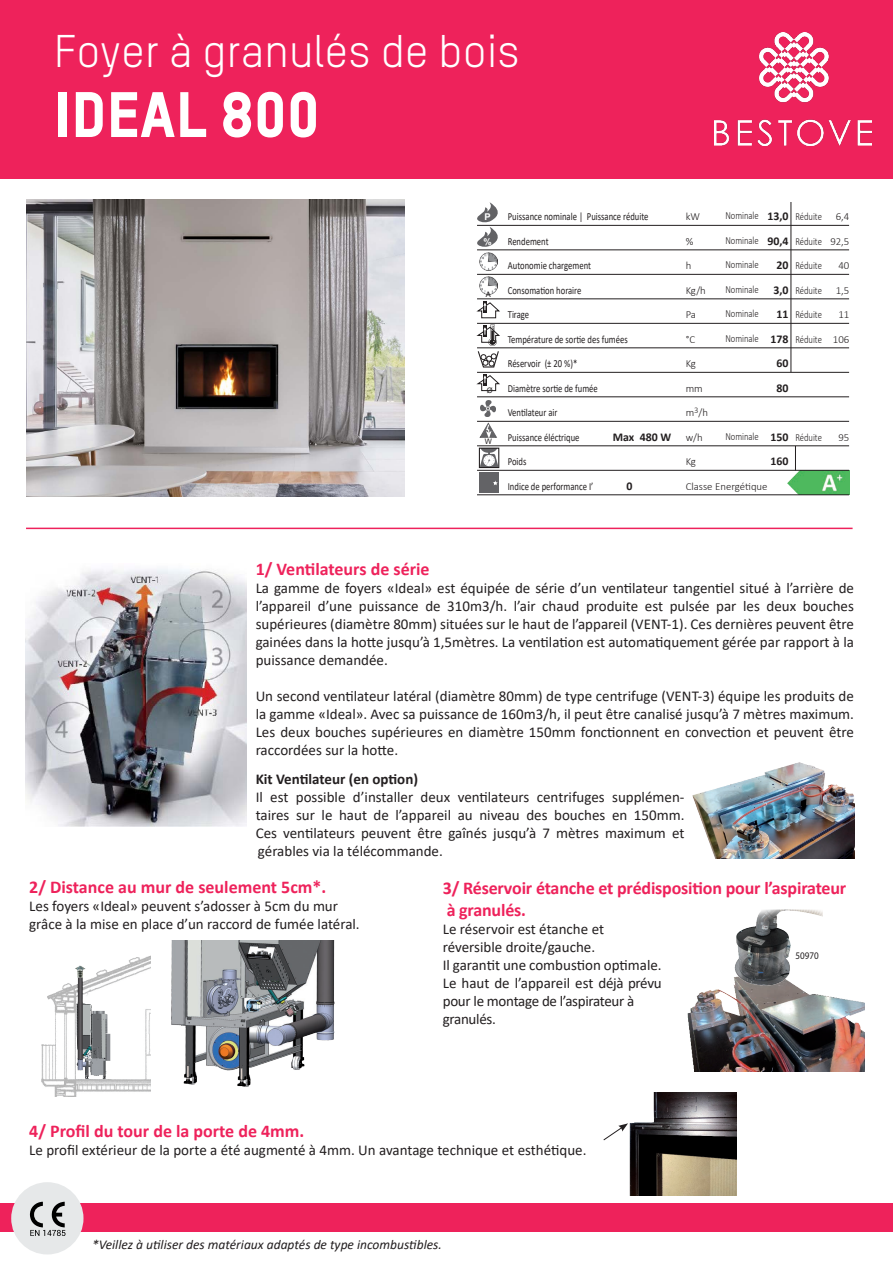
<style>
.page{position:relative;width:893px;height:1263px;background:#fff}
.page>*{position:absolute;margin:0;border:0;box-sizing:border-box;transform-origin:0 0}
.t1{font:63px "TSTAR Headline";color:#fff}
.t2{font:45px "TSTAR";color:#fff}
.t3{font:700 18px "Calibri";letter-spacing:-.01em;color:#ee225b}
.t4{font:15px/18px "Calibri";color:#231f20;text-align:justify}
.t5{font:15px/18px "Calibri";letter-spacing:-.02em;color:#231f20}
.t6{font:700 15px "Calibri";color:#231f20}
.t7{font:italic 13.5px "Calibri";color:#231f20}
.t8{font:700 11.85px "Calibri";color:#231f20}
.t9{font:10.8px "Calibri";color:#231f20;scale:.8 1}
.t10{font:300 10.8px "Calibri";color:#231f20;scale:.8 1}
.t11{font:300 10.8px "Calibri";color:#231f20}
.t12{font:10.05px "Myriad Pro";color:#231f20;scale:.9 1}
.t13{font:700 9.3px "Arial";color:#fff}
.t14{font:7.5px "Arial";color:#231f20}
</style>
<div class="page">
<div style="left:0;top:0;width:893px;height:179px;background:#ee225b"></div>
<img style="left:714px;top:33px;width:158px;height:113px">
<div style="left:0;top:1203px;width:893px;height:29px;background:#ee225b"></div>
<div style="left:11px;top:1182px;width:72px;height:72px;background:#e6e8e9;border-radius:50%"></div>
<svg style="left:29px;top:1202px;width:36px;height:34px"></svg>
<img style="left:26px;top:200px;width:379px;height:296px">
<img style="left:692px;top:762px;width:163px;height:96px">
<img style="left:171px;top:940px;width:164px;height:147px">
<img style="left:687px;top:986px;width:178px;height:86px">
<img style="left:734px;top:910px;width:88px;height:76px">
<img style="left:41px;top:956px;width:109px;height:140px">
<img style="left:25px;top:569px;width:221px;height:257px">
<img style="left:629px;top:1093px;width:108px;height:103px">
<div style="left:610px;top:1106px;width:24px;height:17px;background:#fff"></div>
<svg style="left:603px;top:1123px;width:25px;height:18px"></svg>
<hr style="left:26px;top:528px;width:827px;height:1px;background:#ee225b">
<img style="left:787px;top:471px;width:62px;height:23px">
<img style="left:480px;top:253px;width:17px;height:17px">
<hr style="left:483px;top:301px;width:4px;height:11px;background:#231f20">
<svg style="left:477px;top:302px;width:23px;height:16px"></svg>
<svg style="left:477px;top:326px;width:23px;height:17px"></svg>
<hr style="left:483px;top:374px;width:4px;height:11px;background:#231f20">
<svg style="left:477px;top:375px;width:23px;height:16px"></svg>
<img style="left:480px;top:277px;width:17px;height:17px">
<img style="left:480px;top:400px;width:16px;height:16px">
<svg style="left:479px;top:422px;width:18px;height:16px"></svg>
<svg style="left:477px;top:202px;width:29px;height:45px"></svg>
<hr style="left:477px;top:225px;width:372px;height:1px;background:#231f20">
<hr style="left:477px;top:250px;width:372px;height:1px;background:#231f20">
<hr style="left:477px;top:274px;width:372px;height:1px;background:#231f20">
<hr style="left:477px;top:299px;width:372px;height:1px;background:#231f20">
<hr style="left:477px;top:323px;width:372px;height:1px;background:#231f20">
<hr style="left:477px;top:348px;width:372px;height:1px;background:#231f20">
<hr style="left:477px;top:372px;width:372px;height:1px;background:#231f20">
<hr style="left:477px;top:397px;width:372px;height:1px;background:#231f20">
<hr style="left:477px;top:421px;width:372px;height:1px;background:#231f20">
<hr style="left:477px;top:446px;width:372px;height:1px;background:#231f20">
<hr style="left:477px;top:470px;width:372px;height:1px;background:#231f20">
<hr style="left:477px;top:494px;width:372px;height:1px;background:#231f20">
<svg style="left:477px;top:351px;width:22px;height:17px"></svg>
<img style="left:481px;top:450px;width:16px;height:16px">
<div style="left:479px;top:448px;width:20px;height:20px;border:1px solid #231f20"></div>
<img style="left:488px;top:325px;width:8px;height:20px">
<hr style="left:791px;top:202px;width:1px;height:170px;background:#231f20">
<svg style="left:795px;top:447px;width:1px;height:23px"></svg>
<div style="left:479px;top:472px;width:20px;height:20px;background:#636366"></div>
<p class="t2" style="left:54px;top:23px;width:467px">Foyer à granulés de bois</p>
<p class="t1" style="left:54px;top:75px;width:267px">IDEAL 800</p>
<p class="t13" style="left:484px;top:210px;width:8px">P</p>
<p class="t13" style="left:484px;top:235px;width:10px">%</p>
<p class="t14" style="left:486px;top:289px;width:7px">A</p>
<p class="t14" style="left:487px;top:385px;width:7px">Ø</p>
<p class="t14" style="left:485px;top:436px;width:9px">W</p>
<p class="t9" style="left:508px;top:209px;width:177px">Puissance nominale | Puissance réduite</p>
<p class="t9" style="left:508px;top:234px;width:52px">Rendement</p>
<p class="t9" style="left:508px;top:258px;width:106px">Autonomie chargement</p>
<p class="t9" style="left:508px;top:283px;width:94px">Consomation horaire</p>
<p class="t9" style="left:508px;top:307px;width:28px">Tirage</p>
<p class="t9" style="left:508px;top:332px;width:151px">Température de sortie des fumées</p>
<p class="t9" style="left:508px;top:356px;width:88px">Réservoir (± 20 %)*</p>
<p class="t9" style="left:508px;top:381px;width:114px">Diamètre sortie de fumée</p>
<p class="t9" style="left:508px;top:405px;width:64px">Ventilateur air</p>
<p class="t9" style="left:508px;top:430px;width:91px">Puissance éléctrique</p>
<p class="t8" style="left:613px;top:428px;width:60px">Max 480 W</p>
<p class="t9" style="left:508px;top:454px;width:25px">Poids</p>
<p class="t9" style="left:508px;top:479px;width:109px">Indice de performance I’</p>
<p class="t8" style="left:627px;top:477px;width:8px">0</p>
<p class="t10" style="left:725px;top:209px;width:43px">Nominale</p>
<p class="t10" style="left:725px;top:234px;width:43px">Nominale</p>
<p class="t10" style="left:725px;top:258px;width:43px">Nominale</p>
<p class="t10" style="left:725px;top:283px;width:43px">Nominale</p>
<p class="t10" style="left:725px;top:307px;width:43px">Nominale</p>
<p class="t10" style="left:725px;top:332px;width:43px">Nominale</p>
<p class="t8" style="left:767px;top:208px;width:23px">13,0</p>
<p class="t8" style="left:767px;top:232px;width:23px">90,4</p>
<p class="t8" style="left:776px;top:257px;width:14px">20</p>
<p class="t8" style="left:773px;top:281px;width:17px">3,0</p>
<p class="t8" style="left:776px;top:306px;width:14px">11</p>
<p class="t8" style="left:770px;top:330px;width:20px">178</p>
<p class="t8" style="left:776px;top:355px;width:14px">60</p>
<p class="t8" style="left:776px;top:379px;width:14px">80</p>
<p class="t10" style="left:795px;top:210px;width:35px">Réduite</p>
<p class="t10" style="left:795px;top:234px;width:35px">Réduite</p>
<p class="t10" style="left:795px;top:259px;width:35px">Réduite</p>
<p class="t10" style="left:795px;top:283px;width:35px">Réduite</p>
<p class="t10" style="left:795px;top:308px;width:35px">Réduite</p>
<p class="t10" style="left:795px;top:332px;width:35px">Réduite</p>
<p class="t11" style="left:686px;top:210px;width:16px">kW</p>
<p class="t11" style="left:686px;top:234px;width:9px">%</p>
<p class="t11" style="left:686px;top:259px;width:7px">h</p>
<p class="t11" style="left:686px;top:283px;width:22px">Kg/h</p>
<p class="t11" style="left:686px;top:308px;width:12px">Pa</p>
<p class="t11" style="left:686px;top:332px;width:11px">°C</p>
<p class="t11" style="left:686px;top:357px;width:12px">Kg</p>
<p class="t11" style="left:686px;top:381px;width:19px">mm</p>
<p class="t11" style="left:686px;top:406px;width:24px">m<sup>3</sup>/h</p>
<p class="t11" style="left:686px;top:430px;width:19px">w/h</p>
<p class="t11" style="left:686px;top:455px;width:12px">Kg</p>
<p class="t11" style="left:686px;top:480px;width:83px">Classe Energétique</p>
<p class="t10" style="left:725px;top:430px;width:43px">Nominale</p>
<p class="t8" style="left:770px;top:428px;width:20px">150</p>
<p class="t8" style="left:770px;top:453px;width:20px">160</p>
<p class="t10" style="left:795px;top:430px;width:35px">Réduite</p>
<p class="t11" style="left:836px;top:210px;width:15px">6,4</p>
<p class="t11" style="left:830px;top:234px;width:21px">92,5</p>
<p class="t11" style="left:838px;top:259px;width:12px">40</p>
<p class="t11" style="left:836px;top:283px;width:15px">1,5</p>
<p class="t11" style="left:838px;top:308px;width:12px">11</p>
<p class="t11" style="left:833px;top:332px;width:18px">106</p>
<p class="t11" style="left:838px;top:430px;width:12px">95</p>
<p class="t3" style="left:256px;top:557px;width:175px">1/ Ventilateurs de série</p>
<p class="t4" style="left:256px;top:579px;width:600px">La gamme de foyers «Ideal» est équipée de série d’un ventilateur tangentiel situé à l’arrière de l’appareil d’une puissance de 310m3/h. l’air chaud produite est pulsée par les deux bouches supérieures (diamètre 80mm) situées sur le haut de l’appareil (VENT-1). Ces dernières peuvent être gainées dans la hotte jusqu’à 1,5mètres. La ventilation est automatiquement gérée par rapport à la puissance demandée.</p>
<p class="t4" style="left:256px;top:687px;width:600px">Un second ventilateur latéral (diamètre 80mm) de type centrifuge (VENT-3) équipe les produits de la gamme «Ideal». Avec sa puissance de 160m3/h, il peut être canalisé jusqu’à 7 mètres maximum.</p>
<p class="t4" style="left:256px;top:723px;width:600px">Les deux bouches supérieures en diamètre 150mm fonctionnent en convection et peuvent être raccordées sur la hotte.</p>
<p class="t6" style="left:256px;top:768px;width:164px">Kit Ventilateur (en option)</p>
<p class="t4" style="left:256px;top:787px;width:430px">Il est possible d’installer deux ventilateurs centrifuges supplémen&shy;taires sur le haut de l’appareil au niveau des bouches en 150mm.<br>Ces ventilateurs peuvent être gaînés jusqu’à 7 mètres maximum et gérables via la télécommande.</p>
<p class="t3" style="left:29px;top:874px;width:299px">2/ Distance au mur de seulement 5cm*.</p>
<p class="t4" style="left:29px;top:896px;width:310px">Les foyers «Ideal» peuvent s’adosser à 5cm du mur</p>
<p class="t4" style="left:29px;top:914px;width:332px">grâce à la mise en place d’un raccord de fumée latéral.</p>
<p class="t3" style="left:443px;top:875px;width:405px">3/ Réservoir étanche et prédisposition pour l’aspirateur</p>
<p class="t3" style="left:447px;top:897px;width:81px">à granulés.</p>
<p class="t4" style="left:443px;top:919px;width:163px">Le réservoir est étanche et</p>
<p class="t4" style="left:443px;top:937px;width:154px">réversible droite/gauche.</p>
<p class="t4" style="left:443px;top:955px;width:220px">Il garantit une combustion optimale.</p>
<p class="t5" style="left:443px;top:973px;width:220px">Le haut de l’appareil est déjà prévu pour le montage de l’aspirateur à</p>
<p class="t5" style="left:443px;top:1009px;width:55px">granulés.</p>
<p class="t12" style="left:796px;top:949px;width:27px">50970</p>
<p class="t3" style="left:29px;top:1118px;width:277px">4/ Profil du tour de la porte de 4mm.</p>
<p class="t4" style="left:29px;top:1140px;width:559px">Le profil extérieur de la porte a été augmenté à 4mm. Un avantage technique et esthétique.</p>
<p class="t7" style="left:92px;top:1235px;width:351px">*Veillez à utiliser des matériaux adaptés de type incombustibles.</p>
</div>
